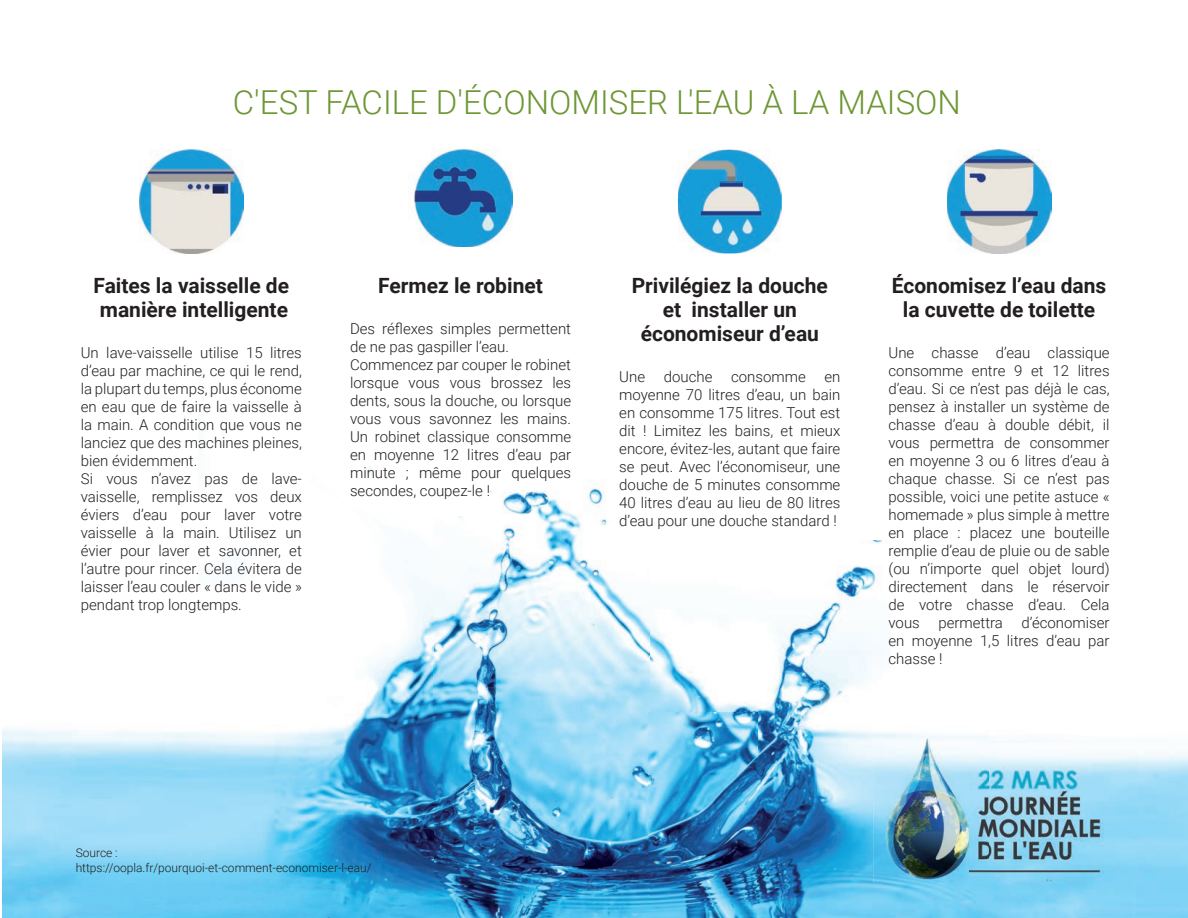
<style>
.page{position:relative;width:1188px;height:918px;background:#fff}
.page>*{position:absolute;margin:0;border:0;box-sizing:border-box;transform-origin:0 0}
.t1{font:300 33px "Roboto";color:#6d9634}
.t2{font:700 21px/24px "Roboto";color:#231f20;text-align:center}
.t3{font:300 15px/18px "Roboto";color:#231f20}
.t4{font:300 12px/15px "Roboto";color:#231f20}
</style>
<div class="page">
<img style="left:3px;top:729px;width:161px;height:189px">
<img style="left:218px;top:200px;width:215px;height:718px">
<img style="left:757px;top:540px;width:126px;height:224px">
<img style="left:164px;top:253px;width:54px;height:665px">
<img style="left:649px;top:253px;width:108px;height:665px">
<img style="left:433px;top:488px;width:216px;height:430px">
<img style="left:757px;top:764px;width:162px;height:154px">
<img style="left:919px;top:882px;width:216px;height:36px">
<div style="left:400px;top:250px;width:280px;height:228px;background:#fff"></div>
<div style="left:416px;top:478px;width:72px;height:37px;background:#fff"></div>
<img style="left:678px;top:150px;width:104px;height:103px">
<img style="left:139px;top:150px;width:104px;height:103px">
<img style="left:409px;top:150px;width:104px;height:97px">
<img style="left:947px;top:150px;width:104px;height:103px">
<img style="left:989px;top:744px;width:148px;height:138px">
<img style="left:873px;top:732px;width:116px;height:151px">
<h1 class="t1" style="left:233px;top:79px;width:730px">C'EST FACILE D'ÉCONOMISER L'EAU À LA MAISON</h1>
<h2 class="t2" style="left:94px;top:273px;width:197px">Faites la vaisselle de manière intelligente</h2>
<p class="t3" style="left:81px;top:343px;width:223px">Un lave-vaisselle utilise 15 litres d’eau par machine, ce qui le rend, la plupart du temps, plus économe en eau que de faire la vaisselle à la main. A condition que vous ne lanciez que des machines pleines, bien évidemment.<br>Si vous n’avez pas de lave&shy;vaisselle, remplissez vos deux éviers d’eau pour laver votre vaisselle à la main. Utilisez un évier pour laver et savonner, et l’autre pour rincer. Cela évitera de laisser l’eau couler « dans le vide » pendant trop longtemps.</p>
<h2 class="t2" style="left:378px;top:273px;width:166px">Fermez le robinet</h2>
<p class="t3" style="left:350px;top:319px;width:223px">Des réflexes simples permettent de ne pas gaspiller l’eau.<br>Commencez par couper le robinet lorsque vous vous brossez les dents, sous la douche, ou lorsque vous vous savonnez les mains.<br>Un robinet classique consomme en moyenne 12 litres d’eau par minute ; même pour quelques secondes, coupez-le !</p>
<h2 class="t2" style="left:632px;top:273px;width:198px">Privilégiez la douche et installer un économiseur d’eau</h2>
<p class="t3" style="left:619px;top:367px;width:223px;text-align:justify">Une douche consomme en moyenne 70 litres d’eau, un bain en consomme 175 litres. Tout est dit ! Limitez les bains, et mieux encore, évitez-les, autant que faire se peut. Avec l’économiseur, une douche de 5 minutes consomme 40 litres d’eau au lieu de 80 litres d’eau pour une douche standard !</p>
<h2 class="t2" style="left:892px;top:273px;width:216px">Économisez l’eau dans la cuvette de toilette</h2>
<p class="t3" style="left:889px;top:343px;width:223px;text-align:justify">Une chasse d’eau classique consomme entre 9 et 12 litres d’eau. Si ce n’est pas déjà le cas, pensez à installer un système de chasse d’eau à double débit, il vous permettra de consommer en moyenne 3 ou 6 litres d’eau à chaque chasse. Si ce n’est pas possible, voici une petite astuce « homemade » plus simple à mettre en place : placez une bouteille remplie d’eau de pluie ou de sable (ou n’importe quel objet lourd) directement dans le réservoir de votre chasse d’eau. Cela vous permettra d’économiser en moyenne 1,5 litres d’eau par chasse !</p>
<p class="t4" style="left:76px;top:845px;width:297px">Source : https://oopla.fr/pourquoi-et-comment-economiser-l-eau/</p>
</div>
